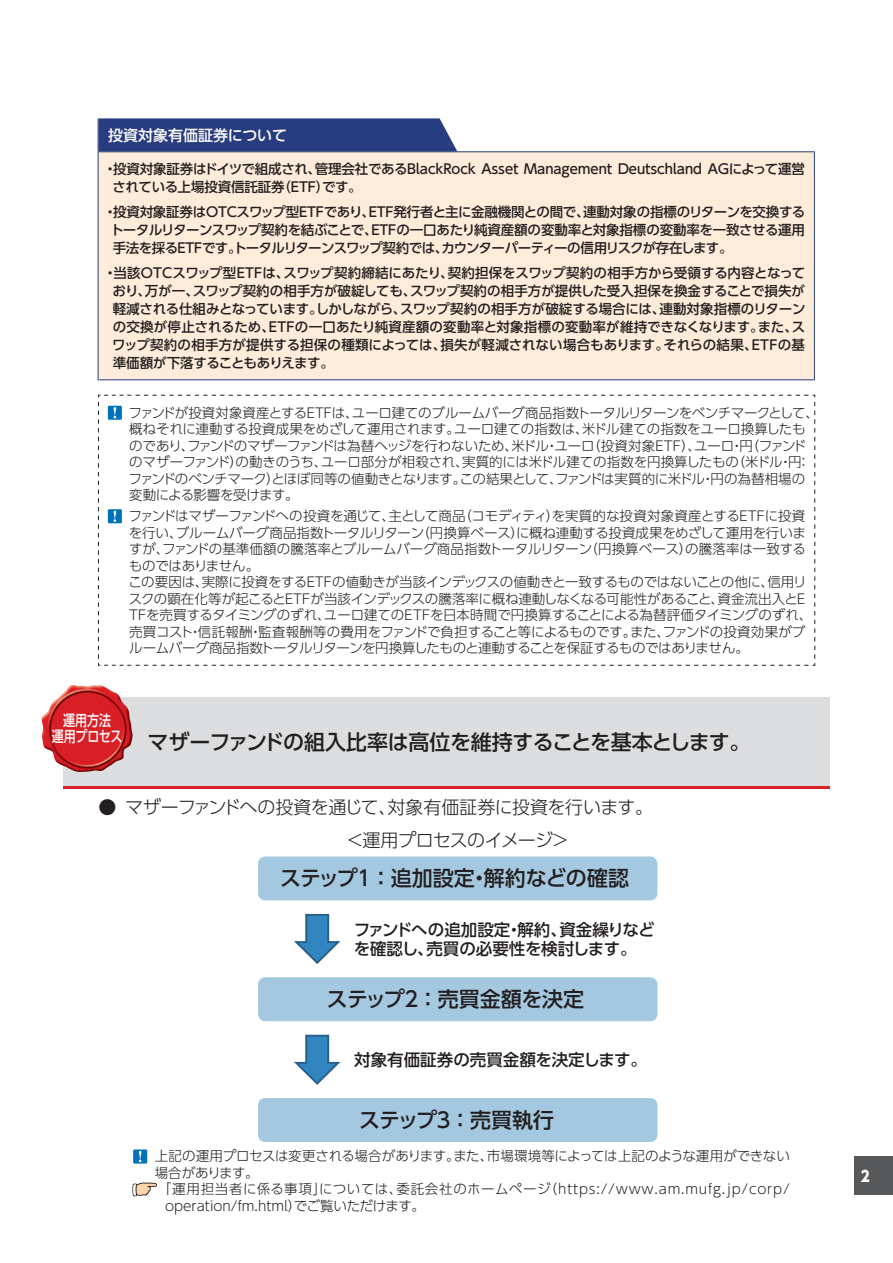
<style>
.page{position:relative;width:893px;height:1263px;background:#fff}
.page>*{position:absolute;margin:0;border:0;box-sizing:border-box;transform-origin:0 0}
.t1{font:500 21px "UD Shin Go Pro";letter-spacing:-.02em;color:#231f20}
.t2{font:500 21px "UD Shin Go Pro";letter-spacing:-.045em;color:#231f20}
.t3{font:300 18px/33px "UD Shin Go Pro";letter-spacing:-.03em;color:#231f20}
.t4{font:500 16.5px/19.5px "UD Shin Go Pro";color:#231f20}
.t5{font:500 15px "UD Shin Go Pro";color:#fff}
.t6{font:500 15px/16.5px "UD Shin Go Pro";color:#fff;text-align:center;scale:.8 1}
.t7{font:800 15px "UD Shin Go Pro";color:#fff;scale:.9 1}
.t8{font:300 13.5px/16.5px "UD Shin Go Pro";letter-spacing:-.015em;color:#231f20}
.t9{font:500 13.5px/18px "UD Shin Go Pro";letter-spacing:-.05em;color:#231f20;text-align:justify}
.t10{font:500 13.5px/18px "UD Shin Go Pro";letter-spacing:-.125em;color:#231f20}
.t11{font:300 13.5px "UD Shin Go Pro";letter-spacing:.06em;color:#231f20}
</style>
<div class="page">
<div style="left:855px;top:1157px;width:38px;height:38px;background:#57585a"></div>
<div style="left:98px;top:152px;width:716px;height:228px;background:#feecda"></div>
<hr style="left:98px;top:151px;width:717px;height:1px;background:#283d7f">
<hr style="left:98px;top:152px;width:1px;height:227px;background:#283d7f">
<hr style="left:814px;top:152px;width:1px;height:227px;background:#283d7f">
<hr style="left:98px;top:379px;width:717px;height:1px;background:#283d7f">
<div style="left:98px;top:118px;width:359px;height:33px;background:#283d7f"></div>
<svg style="left:98px;top:394px;width:717px;height:272px"></svg>
<div style="left:63px;top:697px;width:766px;height:92px;background:#dcdddf"></div>
<hr style="left:63px;top:786px;width:766px;height:3px;background:#da2128">
<img style="left:41px;top:685px;width:92px;height:87px">
<div style="left:258px;top:856px;width:399px;height:44px;background:#a4c8df;border-radius:7px"></div>
<div style="left:258px;top:977px;width:399px;height:44px;background:#a4c8df;border-radius:7px"></div>
<div style="left:258px;top:1098px;width:399px;height:44px;background:#a4c8df;border-radius:7px"></div>
<svg style="left:294px;top:913px;width:47px;height:51px"></svg>
<svg style="left:294px;top:1034px;width:47px;height:51px"></svg>
<div style="left:133px;top:1149px;width:14px;height:14px;background:#0072bc"></div>
<svg style="left:139px;top:1151px;width:2px;height:11px"></svg>
<svg style="left:132px;top:1182px;width:25px;height:15px"></svg>
<p class="t5" style="left:108px;top:123px;width:180px">投資対象有価証券について</p>
<p class="t10" style="left:112px;top:160px;width:694px;text-indent:-9px">・投資対象証券はドイツで組成され、管理会社であるＢｌａｃｋＲｏｃｋ Ａｓｓｅｔ Ｍａｎａｇｅｍｅｎｔ Ｄｅｕｔｓｃｈｌａｎｄ ＡＧによって運営されている上場投資信託証券（ＥＴＦ）です。</p>
<p class="t9" style="left:110px;top:202px;width:696px;text-indent:-7px">・投資対象証券はＯＴＣスワップ型ＥＴＦであり、ＥＴＦ発行者と主に金融機関との間で、連動対象の指標のリターンを交換するトータルリターンスワップ契約を結ぶことで、ＥＴＦの一口あたり純資産額の変動率と対象指標の変動率を一致させる運用手法を採るＥＴＦです。トータルリターンスワップ契約では、カウンターパーティーの信用リスクが存在します。</p>
<p class="t9" style="left:112px;top:263px;width:695px;text-indent:-9px">・当該ＯＴＣスワップ型ＥＴＦは、スワップ契約締結にあたり、契約担保をスワップ契約の相手方から受領する内容となっており、万が一、スワップ契約の相手方が破綻しても、スワップ契約の相手方が提供した受入担保を換金することで損失が軽減される仕組みとなっています。しかしながら、スワップ契約の相手方が破綻する場合には、連動対象指標のリターンの交換が停止されるため、ＥＴＦの一口あたり純資産額の変動率と対象指標の変動率が維持できなくなります。また、スワップ契約の相手方が提供する担保の種類によっては、損失が軽減されない場合もあります。それらの結果、ＥＴＦの基準価額が下落することもありえます。</p>
<p class="t8" style="left:129px;top:404px;width:692px">ファンドが投資対象資産とするＥＴＦは、ユーロ建てのブルームバーグ商品指数トータルリターンをベンチマークとして、概ねそれに連動する投資成果をめざして運用されます。ユーロ建ての指数は、米ドル建ての指数をユーロ換算したものであり、ファンドのマザーファンドは為替ヘッジを行わないため、米ドル・ユーロ（投資対象ＥＴＦ）、ユーロ・円（ファンドのマザーファンド）の動きのうち、ユーロ部分が相殺され、実質的には米ドル建ての指数を円換算したもの（米ドル・円：ファンドのベンチマーク）とほぼ同等の値動きとなります。この結果として、ファンドは実質的に米ドル・円の為替相場の変動による影響を受けます。</p>
<p class="t8" style="left:127px;top:507px;width:687px">ファンドはマザーファンドへの投資を通じて、主として商品（コモディティ）を実質的な投資対象資産とするＥＴＦに投資を行い、ブルームバーグ商品指数トータルリターン（円換算ベース）に概ね連動する投資成果をめざして運用を行いますが、ファンドの基準価額の騰落率とブルームバーグ商品指数トータルリターン（円換算ベース）の騰落率は一致するものではありません。<br>この要因は、実際に投資をするＥＴＦの値動きが当該インデックスの値動きと一致するものではないことの他に、信用リスクの顕在化等が起こるとＥＴＦが当該インデックスの騰落率に概ね連動しなくなる可能性があること、資金流出入とＥＴＦを売買するタイミングのずれ、ユーロ建てのＥＴＦを日本時間で円換算することによる為替評価タイミングのずれ、売買コスト・信託報酬・監査報酬等の費用をファンドで負担すること等によるものです。また、ファンドの投資効果がブルームバーグ商品指数トータルリターンを円換算したものと連動することを保証するものではありません。</p>
<p class="t6" style="left:52px;top:711px;width:90px">運用方法<br>運用プロセス</p>
<h1 class="t1" style="left:148px;top:725px;width:604px">マザーファンドの組入比率は高位を維持することを基本とします。</h1>
<h2 class="t3" style="left:346px;top:790px;width:309px;text-indent:-248px">● マザーファンドへの投資を通じて、対象有価証券に投資を行います。＜運用プロセスのイメージ＞</h2>
<h1 class="t1" style="left:280px;top:861px;width:351px">ステップ１ ：追加設定・解約などの確認</h1>
<p class="t4" style="left:354px;top:919px;width:303px">ファンドへの追加設定・解約、資金繰りなどを確認し、売買の必要性を検討します。</p>
<h1 class="t1" style="left:327px;top:982px;width:259px">ステップ２ ：売買金額を決定</h1>
<p class="t4" style="left:354px;top:1049px;width:294px">対象有価証券の売買金額を決定します。</p>
<h1 class="t2" style="left:359px;top:1102px;width:196px">ステップ３ ：売買執行</h1>
<p class="t8" style="left:155px;top:1147px;width:637px">上記の運用プロセスは変更される場合があります。また、市場環境等によっては上記のような運用ができない</p>
<p class="t8" style="left:155px;top:1164px;width:105px">場合があります。</p>
<p class="t11" style="left:158px;top:1178px;width:633px">「運用担当者に係る事項」については、委託会社のホームページ（https://www.am.mufg.jp/corp/</p>
<p class="t8" style="left:165px;top:1197px;width:261px">operation/fm.html）でご覧いただけます。</p>
<p class="t7" style="left:861px;top:1163px;width:11px">2</p>
</div>
